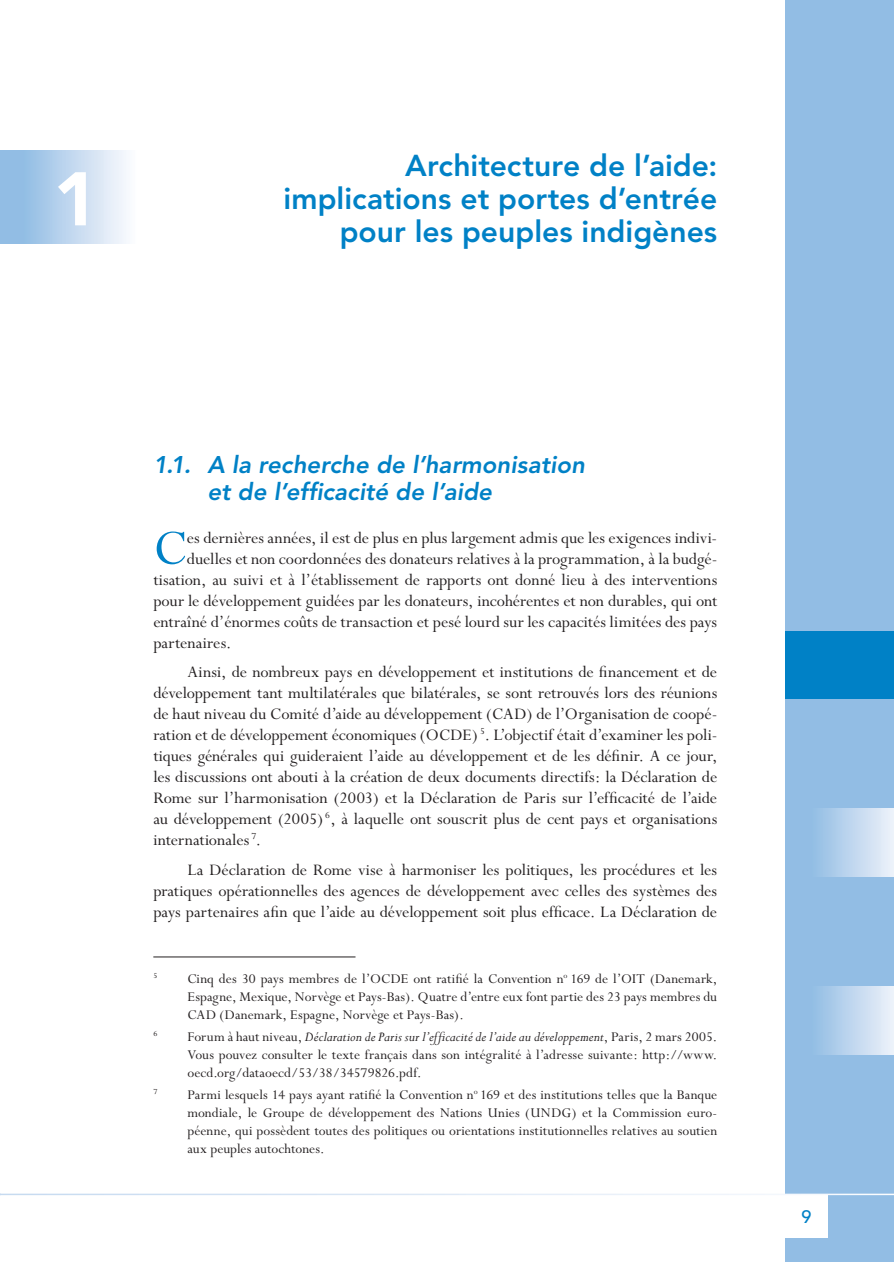
<style>
.page{position:relative;width:894px;height:1262px;background:#fff}
.page>*{position:absolute;margin:0;border:0;box-sizing:border-box;transform-origin:0 0}
.t1{font:900 75px "Avenir";color:#fff}
.t2{font:54.6px "Perpetua";color:#0081c6}
.t3{font:800 30px/33px "Avenir";color:#0081c6;text-align:right}
.t4{font:italic 800 24px/27px "Avenir";letter-spacing:.005em;color:#0081c6}
.t5{font:18px/21px "Perpetua";color:#231f20;text-align:justify}
.t6{font:500 18px "Avenir";color:#0081c6}
.t7{font:15px/18px "Perpetua";color:#231f20;text-align:justify}
.t8{font:8.7px "Perpetua";color:#231f20}
.s1{font-style:italic}
</style>
<div class="page">
<div style="left:0;top:150px;width:151px;height:94px;background:linear-gradient(to right,#83b3e0,#fff)"></div>
<div style="left:785px;top:0;width:108px;height:1261px;background:#92bde4"></div>
<div style="left:785px;top:631px;width:108px;height:68px;background:#0081c6"></div>
<div style="left:785px;top:808px;width:108px;height:68px;background:linear-gradient(to right,#80b3e0,#e7eef8)"></div>
<div style="left:785px;top:986px;width:108px;height:68px;background:linear-gradient(to right,#80b3e0,#e7eef8)"></div>
<hr style="left:153px;top:956px;width:202px;height:1px;background:#231f20">
<div style="left:785px;top:1194px;width:42px;height:43px;background:#fff"></div>
<hr style="left:0;top:1193px;width:893px;height:2px;background:#fff">
<h1 class="t1" style="left:53px;top:154px;width:46px">1</h1>
<h3 class="t3" style="left:283px;top:149px;width:435px">Architecture de l’aide: implications et portes d’entrée pour les peuples indigènes</h3>
<h3 class="t4" style="left:207px;top:451px;width:379px;text-indent:-54px">1.1. A la recherche de l’harmonisation et de l’efficacité de l’aide</h3>
<h2 class="t2" style="left:153px;top:519px;width:35px">C</h2>
<p class="t5" style="left:187px;top:527px;width:531px">es dernières années, il est de plus en plus largement admis que les exigences indivi-</p>
<p class="t5" style="left:187px;top:548px;width:531px">duelles et non coordonnées des donateurs relatives à la programmation, à la budgé-</p>
<p class="t5" style="left:153px;top:569px;width:565px">tisation, au suivi et à l’établissement de rapports ont donné lieu à des interventions</p>
<p class="t5" style="left:153px;top:590px;width:565px">pour le développement guidées par les donateurs, incohérentes et non durables, qui ont</p>
<p class="t5" style="left:153px;top:611px;width:565px">entraîné d’énormes coûts de transaction et pesé lourd sur les capacités limitées des pays</p>
<p class="t5" style="left:153px;top:632px;width:79px">partenaires.</p>
<p class="t5" style="left:153px;top:662px;width:565px;text-indent:34px">Ainsi, de nombreux pays en développement et institutions de financement et de développement tant multilatérales que bilatérales, se sont retrouvés lors des réunions de haut niveau du Comité d’aide au développement (CAD) de l’Organisation de coopé&shy;ration et de développement économiques (OCDE) <sup>5</sup>. L’objectif était d’examiner les poli&shy;tiques générales qui guideraient l’aide au développement et de les définir. A ce jour, les discussions ont abouti à la création de deux documents directifs: la Déclaration de Rome sur l’harmonisation (2003) et la Déclaration de Paris sur l’efficacité de l’aide au développement (2005) <sup>6</sup>, à laquelle ont souscrit plus de cent pays et organisations internationales <sup>7</sup>.</p>
<p class="t5" style="left:153px;top:859px;width:565px;text-indent:34px">La Déclaration de Rome vise à harmoniser les politiques, les procédures et les pratiques opérationnelles des agences de développement avec celles des systèmes des pays partenaires afin que l’aide au développement soit plus efficace. La Déclaration de</p>
<p class="t8" style="left:153px;top:970px;width:6px">5</p>
<p class="t7" style="left:187px;top:970px;width:531px">Cinq des 30 pays membres de l’OCDE ont ratifié la Convention n<sup>o</sup> 169 de l’OIT (Danemark, Espagne, Mexique, Norvège et Pays-Bas). Quatre d’entre eux font partie des 23 pays membres du CAD (Danemark, Espagne, Norvège et Pays-Bas).</p>
<p class="t8" style="left:153px;top:1029px;width:6px">6</p>
<p class="t7" style="left:187px;top:1028px;width:531px">Forum à haut niveau, <span class="s1">Déclaration de Paris sur l’efficacité de l’aide au développement</span>, Paris, 2 mars 2005.<br>Vous pouvez consulter le texte français dans son intégralité à l’adresse suivante: http://www. oecd.org/dataoecd/53/38/34579826.pdf.</p>
<p class="t8" style="left:153px;top:1087px;width:6px">7</p>
<p class="t7" style="left:187px;top:1086px;width:531px">Parmi lesquels 14 pays ayant ratifié la Convention n<sup>o</sup> 169 et des institutions telles que la Banque mondiale, le Groupe de développement des Nations Unies (UNDG) et la Commission euro&shy;péenne, qui possèdent toutes des politiques ou orientations institutionnelles relatives au soutien aux peuples autochtones.</p>
<p class="t6" style="left:801px;top:1206px;width:12px">9</p>
</div>
